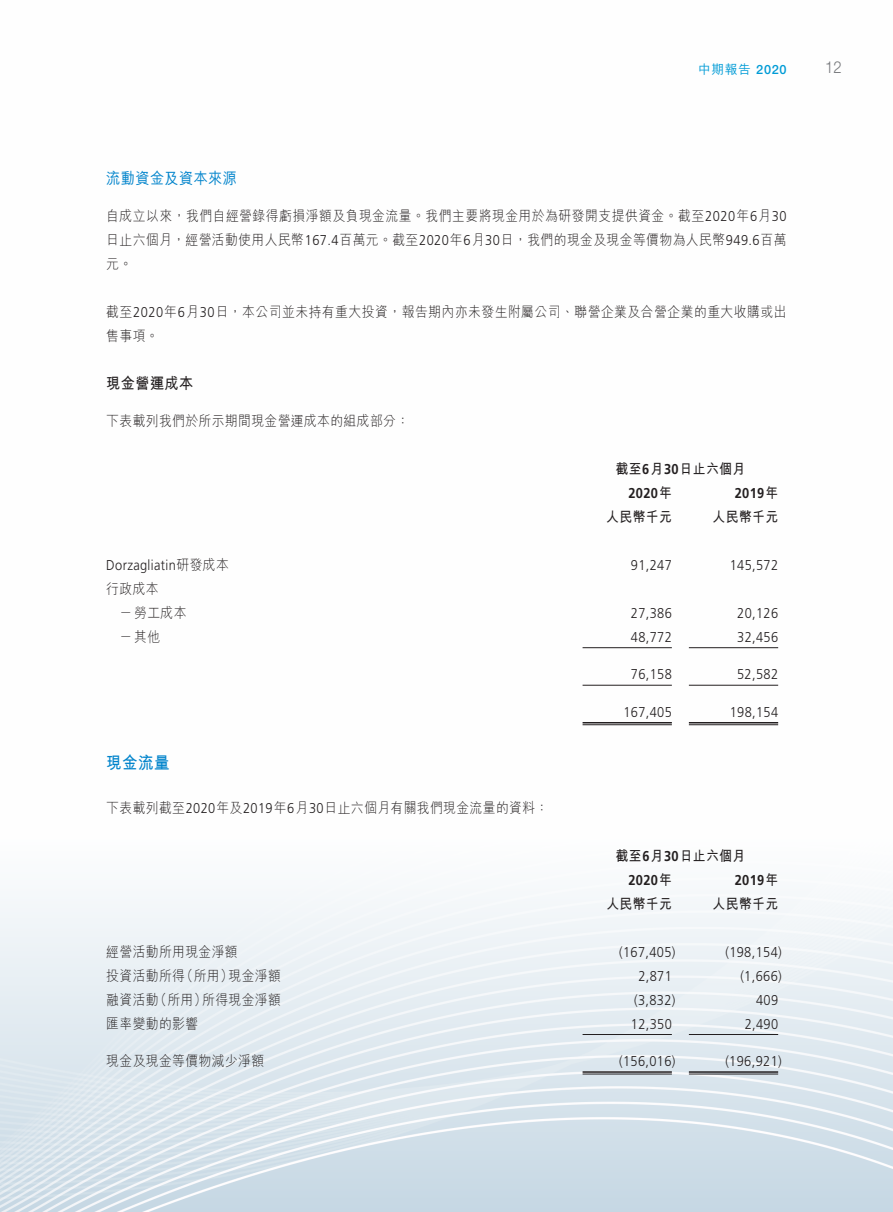
<style>
.page{position:relative;width:893px;height:1212px;background:#fff}
.page>*{position:absolute;margin:0;border:0;box-sizing:border-box;transform-origin:0 0}
.t1{font:700 17.25px "M Hei HK";color:#0083cb;scale:.9 1}
.t2{font:300 16.5px "Helvetica Neue LT Std";color:#76787b;scale:.9 1}
.t3{font:500 15.75px "M Hei HK";letter-spacing:.03em;color:#0083cb;scale:.9 1}
.t4{font:700 15.75px "M Hei HK";letter-spacing:.03em;color:#231f20;scale:.9 1}
.t5{font:300 14.25px/24px "M Hei HK";letter-spacing:.03em;color:#231f20;text-align:justify;scale:.9 1}
.t6{font:300 14.25px "Frutiger LT Std";letter-spacing:.03em;color:#231f20;scale:.9 1}
.t7{font:700 14.25px "M Hei HK";letter-spacing:.03em;color:#231f20;scale:.9 1}
.t8{font:700 14.25px "Frutiger LT Std";letter-spacing:.03em;color:#231f20;scale:.9 1}
.t9{font:500 12.75px "M Hei HK";color:#009bd6}
.s1{font-family:"Helvetica Neue LT Std"}
.s2{font-family:"Frutiger LT Std"}
.s3{font-family:"M Hei HK"}
</style>
<div class="page">
<svg style="left:0;top:647px;width:893px;height:565px"></svg>
<hr style="left:583px;top:647px;width:89px;height:1px;background:#231f20">
<hr style="left:689px;top:647px;width:89px;height:1px;background:#231f20">
<hr style="left:583px;top:685px;width:89px;height:1px;background:#231f20">
<hr style="left:689px;top:685px;width:89px;height:1px;background:#231f20">
<hr style="left:583px;top:722px;width:89px;height:1px;background:#231f20">
<hr style="left:583px;top:724px;width:89px;height:1px;background:#231f20">
<hr style="left:689px;top:722px;width:89px;height:1px;background:#231f20">
<hr style="left:689px;top:724px;width:89px;height:1px;background:#231f20">
<hr style="left:583px;top:1034px;width:89px;height:1px;background:#231f20">
<hr style="left:689px;top:1034px;width:89px;height:1px;background:#231f20">
<hr style="left:583px;top:1071px;width:89px;height:2px;background:#231f20">
<hr style="left:583px;top:1074px;width:89px;height:1px;background:#231f20">
<hr style="left:689px;top:1071px;width:89px;height:2px;background:#231f20">
<hr style="left:689px;top:1074px;width:89px;height:1px;background:#231f20">
<p class="t9" style="left:698px;top:60px;width:90px">中期報告 <span class="s1">2020</span></p>
<p class="t3" style="left:106px;top:167px;width:147px">流動資金及資本來源</p>
<p class="t5" style="left:106px;top:203px;width:757px">自成立以來，我們自經營錄得虧損淨額及負現金流量。我們主要將現金用於為研發開支提供資金。截至<span class="s2">2020</span>年 月<span class="s2">6 30</span>日止六個月，經營活動使用人民幣<span class="s2">167.4</span>百萬元。截至<span class="s2">2020</span>年 月<span class="s2">6 30</span>日，我們的現金及現金等價物為人民幣<span class="s2">949.6</span>百萬元。</p>
<p class="t5" style="left:106px;top:299px;width:757px">截至<span class="s2">2020</span>年 月<span class="s2">6 30</span>日，本公司並未持有重大投資，報告期內亦未發生附屬公司、聯營企業及合營企業的重大收購或出售事項。</p>
<p class="t4" style="left:106px;top:372px;width:98px">現金營運成本</p>
<p class="t5" style="left:106px;top:408px;width:338px">下表載列我們於所示期間現金營運成本的組成部分：</p>
<p class="t7" style="left:616px;top:458px;width:146px">截至 月<span class="s2">6 30</span>日止六個月</p>
<p class="t8" style="left:735px;top:484px;width:50px">2019<span class="s3">年</span></p>
<p class="t8" style="left:628px;top:484px;width:50px">2020<span class="s3">年</span></p>
<p class="t7" style="left:606px;top:506px;width:74px">人民幣千元</p>
<p class="t7" style="left:713px;top:506px;width:74px">人民幣千元</p>
<p class="t6" style="left:106px;top:557px;width:138px">Dorzagliatin<span class="s3">研發成本</span></p>
<p class="t5" style="left:106px;top:576px;width:60px">行政成本</p>
<p class="t6" style="left:631px;top:557px;width:47px">91,247</p>
<p class="t6" style="left:730px;top:557px;width:55px">145,572</p>
<p class="t5" style="left:119px;top:600px;width:76px">－勞工成本</p>
<p class="t6" style="left:631px;top:605px;width:47px">27,386</p>
<p class="t6" style="left:737px;top:605px;width:47px">20,126</p>
<p class="t5" style="left:119px;top:624px;width:47px">－其他</p>
<p class="t6" style="left:631px;top:629px;width:47px">48,772</p>
<p class="t6" style="left:737px;top:629px;width:47px">32,456</p>
<p class="t6" style="left:631px;top:666px;width:47px">76,158</p>
<p class="t6" style="left:737px;top:666px;width:47px">52,582</p>
<p class="t6" style="left:623px;top:704px;width:55px">167,405</p>
<p class="t6" style="left:730px;top:704px;width:55px">198,154</p>
<p class="t1" style="left:106px;top:750px;width:72px">現金流量</p>
<p class="t5" style="left:106px;top:795px;width:493px">下表載列截至<span class="s2">2020</span>年及<span class="s2">2019</span>年 月<span class="s2">6 30</span>日止六個月有關我們現金流量的資料：</p>
<p class="t7" style="left:616px;top:845px;width:146px">截至 月<span class="s2">6 30</span>日止六個月</p>
<p class="t8" style="left:735px;top:871px;width:50px">2019<span class="s3">年</span></p>
<p class="t8" style="left:628px;top:871px;width:50px">2020<span class="s3">年</span></p>
<p class="t7" style="left:606px;top:893px;width:74px">人民幣千元</p>
<p class="t7" style="left:713px;top:893px;width:74px">人民幣千元</p>
<p class="t5" style="left:106px;top:939px;width:148px">經營活動所用現金淨額</p>
<p class="t6" style="left:619px;top:943px;width:64px">)167,405(</p>
<p class="t6" style="left:725px;top:943px;width:64px">)198,154(</p>
<p class="t5" style="left:181px;top:963px;width:60px">（所用）</p>
<p class="t5" style="left:106px;top:963px;width:89px">投資活動所得</p>
<p class="t5" style="left:229px;top:963px;width:60px">現金淨額</p>
<p class="t6" style="left:638px;top:967px;width:39px">2,871</p>
<p class="t6" style="left:740px;top:967px;width:47px">)1,666(</p>
<p class="t5" style="left:154px;top:987px;width:60px">（所用）</p>
<p class="t5" style="left:106px;top:987px;width:60px">融資活動</p>
<p class="t5" style="left:202px;top:987px;width:89px">所得現金淨額</p>
<p class="t6" style="left:634px;top:991px;width:47px">)3,832(</p>
<p class="t6" style="left:756px;top:991px;width:26px">409</p>
<p class="t5" style="left:106px;top:1011px;width:104px">匯率變動的影響</p>
<p class="t6" style="left:631px;top:1015px;width:47px">12,350</p>
<p class="t6" style="left:745px;top:1015px;width:39px">2,490</p>
<p class="t5" style="left:106px;top:1048px;width:177px">現金及現金等價物減少淨額</p>
<p class="t6" style="left:619px;top:1053px;width:64px">)156,016(</p>
<p class="t6" style="left:725px;top:1053px;width:64px">)196,921(</p>
<p class="t2" style="left:825px;top:57px;width:20px">12</p>
</div>
